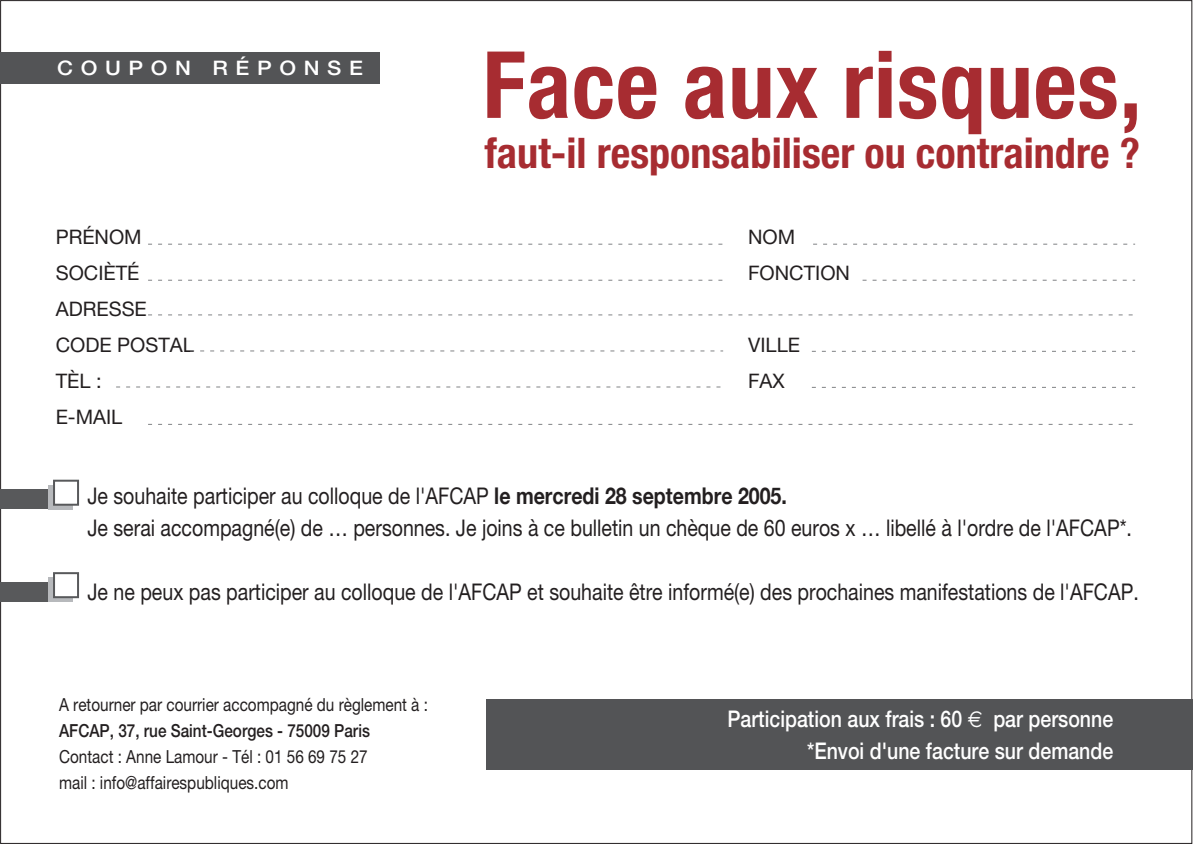
<style>
.page{position:relative;width:1193px;height:844px;background:#fff}
.page>*{position:absolute;margin:0;border:0;box-sizing:border-box;transform-origin:0 0}
.t1{font:700 condensed 92.8px "Helvetica Neue";letter-spacing:.01em;color:#a72c31}
.t2{font:700 condensed 42.2px "Helvetica Neue";color:#a72c31}
.t3{font:23px/32px "Helvetica Neue";color:#231f20;scale:.85 1}
.t4{font:500 23px/32px "Helvetica Neue";color:#fff;text-align:right;scale:.85 1}
.t5{font:20px/36px "Helvetica Neue";color:#231f20}
.t6{font:500 20px "Helvetica Neue";letter-spacing:.345em;color:#fff;scale:1.1 1}
.t7{font:18px/26px "Helvetica Neue";color:#231f20;scale:.85 1}
.t8{font:500 18px "Helvetica Neue";color:#231f20;scale:.85 1}
.s1{font-weight:700}
.s2{font-family:"Euro Sans";font-weight:400}
</style>
<div class="page">
<div style="left:486px;top:699px;width:706px;height:70px;background:#535456"></div>
<svg style="left:148px;top:244px;width:575px;height:1px"></svg>
<svg style="left:813px;top:244px;width:321px;height:1px"></svg>
<svg style="left:862px;top:280px;width:272px;height:1px"></svg>
<svg style="left:811px;top:351px;width:323px;height:1px"></svg>
<svg style="left:811px;top:387px;width:323px;height:1px"></svg>
<svg style="left:148px;top:280px;width:575px;height:1px"></svg>
<svg style="left:148px;top:314px;width:985px;height:1px"></svg>
<svg style="left:148px;top:424px;width:985px;height:1px"></svg>
<svg style="left:116px;top:386px;width:605px;height:1px"></svg>
<svg style="left:190px;top:350px;width:533px;height:1px"></svg>
<div style="left:0;top:581px;width:71px;height:20px;background:#58595b"></div>
<div style="left:48px;top:577px;width:24px;height:24px;background:#b7b9bc"></div>
<div style="left:0;top:52px;width:379px;height:31px;background:#535456"></div>
<div style="left:54px;top:573px;width:24px;height:24px;background:#fff"></div>
<div style="left:53px;top:572px;width:26px;height:26px;border:2px solid #58595b"></div>
<div style="left:0;top:489px;width:71px;height:20px;background:#58595b"></div>
<div style="left:48px;top:485px;width:24px;height:24px;background:#b7b9bc"></div>
<div style="left:54px;top:480px;width:24px;height:24px;background:#fff"></div>
<div style="left:53px;top:479px;width:26px;height:26px;border:2px solid #58595b"></div>
<p class="t6" style="left:57px;top:61px;width:279px">COUPON RÉPONSE</p>
<h1 class="t1" style="left:482px;top:51px;width:660px">Face aux risques,</h1>
<h2 class="t2" style="left:484px;top:138px;width:657px">faut-il responsabiliser ou contraindre ?</h2>
<p class="t5" style="left:56px;top:220px;width:140px">PRÉNOM<br>SOCIÈTÉ<br>ADRESSE<br>CODE POSTAL<br>TÈL :<br>E-MAIL</p>
<p class="t5" style="left:748px;top:220px;width:103px">NOM<br>FONCTION</p>
<p class="t5" style="left:748px;top:328px;width:53px">VILLE<br>FAX</p>
<p class="t3" style="left:87px;top:481px;width:1230px">Je souhaite participer au colloque de l'AFCAP <span class="s1">le mercredi 28 septembre 2005.<br></span>Je serai accompagné(e) de … personnes. Je joins à ce bulletin un chèque de 60 euros x … libellé à l'ordre de l'AFCAP*.</p>
<p class="t3" style="left:87px;top:577px;width:1238px">Je ne peux pas participer au colloque de l'AFCAP et souhaite être informé(e) des prochaines manifestations de l'AFCAP.</p>
<p class="t7" style="left:59px;top:692px;width:435px">A retourner par courrier accompagné du règlement à :</p>
<p class="t8" style="left:59px;top:723px;width:367px">AFCAP, 37, rue Saint-Georges - 75009 Paris</p>
<p class="t7" style="left:59px;top:744px;width:364px">Contact : Anne Lamour - Tél : 01 56 69 75 27 mail : info@affairespubliques.com</p>
<p class="t4" style="left:727px;top:704px;width:455px">Participation aux frais : 60 <span class="s2">€</span> par personne *Envoi d'une facture sur demande</p>
</div>
